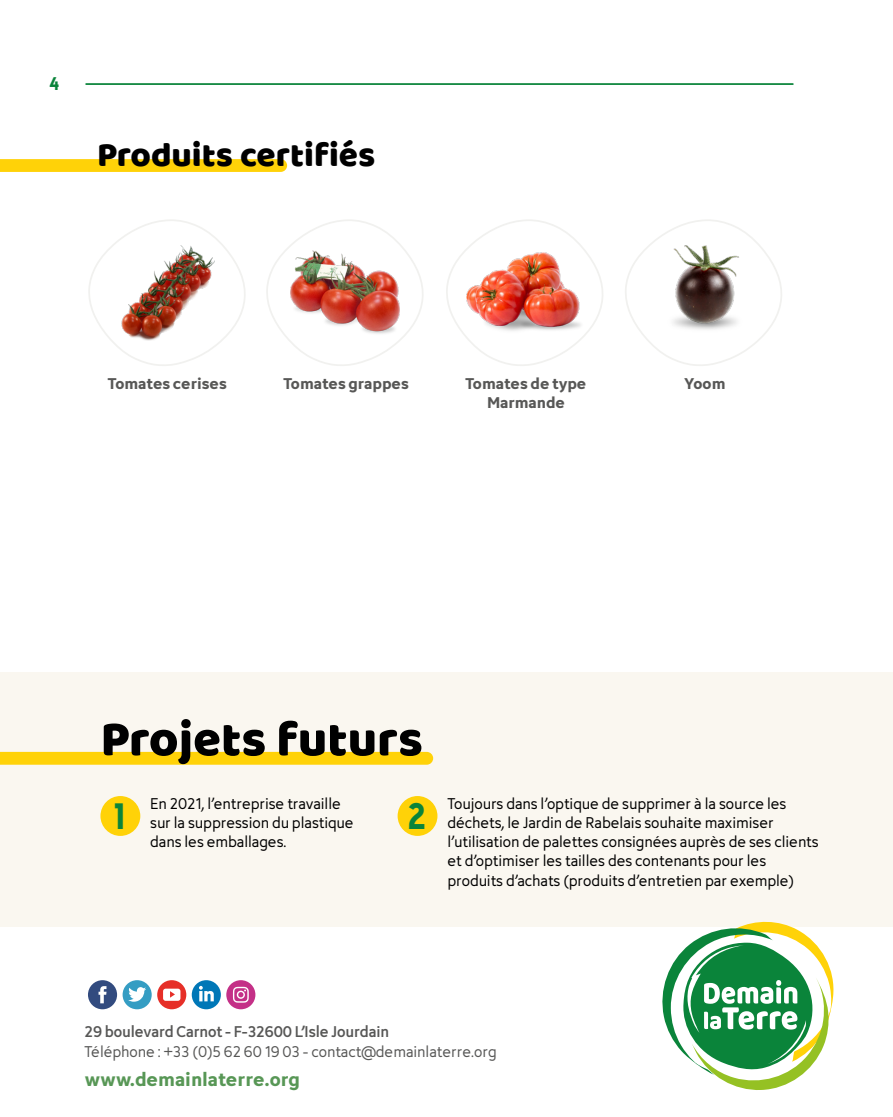
<style>
.page{position:relative;width:893px;height:1117px;background:#fff}
.page>*{position:absolute;margin:0;border:0;box-sizing:border-box;transform-origin:0 0}
.t1{font:50.75px "Baloo Bhai";color:#000}
.t2{font:35px "Baloo Bhai";color:#000}
.t3{font:35px "Hansief";color:#0a843a}
.t4{font:700 19.25px "Avancement 2020";color:#589756}
.t5{font:17.5px "Hansief";color:#0a843a}
.t6{font:15.75px/19.2px "Avancement 2020";color:#000}
.t7{font:700 15.75px/19.2px "Avancement 2020";color:#575756;text-align:center}
.t8{font:15.75px "Avancement 2020";color:#575756}
.t9{font:500 15.75px "Avancement 2020";color:#575756}
</style>
<div class="page">
<hr style="left:86px;top:83px;width:707px;height:2px;background:#0a843a">
<div style="left:0;top:672px;width:893px;height:285px;background:#faf7f0"></div>
<svg style="left:0;top:751px;width:433px;height:13px;background:#fed418"></svg>
<div style="left:100px;top:795px;width:40px;height:40px;background:#ffd208;border-radius:50%"></div>
<div style="left:398px;top:795px;width:39px;height:40px;background:#ffd208;border-radius:50%"></div>
<div style="left:0;top:927px;width:893px;height:189px;background:#fff"></div>
<svg style="left:662px;top:921px;width:172px;height:169px"></svg>
<svg style="left:0;top:159px;width:287px;height:13px;background:#ffd20c"></svg>
<img style="left:446px;top:219px;width:157px;height:147px">
<img style="left:88px;top:219px;width:158px;height:147px">
<img style="left:266px;top:219px;width:157px;height:147px">
<svg style="left:625px;top:219px;width:157px;height:147px"></svg>
<svg style="left:88px;top:980px;width:29px;height:29px"></svg>
<svg style="left:192px;top:980px;width:63px;height:29px"></svg>
<svg style="left:123px;top:980px;width:63px;height:29px"></svg>
<p class="t5" style="left:50px;top:73px;width:11px">4</p>
<h2 class="t2" style="left:97px;top:133px;width:280px">Produits certifiés</h2>
<p class="t7" style="left:108px;top:372px;width:120px">Tomates cerises</p>
<p class="t7" style="left:466px;top:372px;width:122px">Tomates de type<br>Marmande</p>
<p class="t7" style="left:284px;top:372px;width:127px">Tomates grappes</p>
<p class="t7" style="left:684px;top:372px;width:43px">Yoom</p>
<h1 class="t1" style="left:100px;top:707px;width:324px">Projets futurs</h1>
<h2 class="t3" style="left:110px;top:793px;width:20px">1</h2>
<p class="t6" style="left:150px;top:793px;width:205px">En 2021, l’entreprise travaille sur la suppression du plastique dans les emballages.</p>
<h2 class="t3" style="left:408px;top:793px;width:20px">2</h2>
<p class="t6" style="left:447px;top:793px;width:373px">Toujours dans l’optique de supprimer à la source les déchets, le Jardin de Rabelais souhaite maximiser l’utilisation de palettes consignées auprès de ses clients et d’optimiser les tailles des contenants pour les produits d’achats (produits d’entretien par exemple)</p>
<p class="t9" style="left:85px;top:1020px;width:306px">29 boulevard Carnot - F-32600 L’Isle Jourdain</p>
<p class="t8" style="left:85px;top:1039px;width:413px">Téléphone : +33 (0)5 62 60 19 03 - contact@demainlaterre.org</p>
<p class="t4" style="left:85px;top:1062px;width:217px">www.demainlaterre.org</p>
</div>
